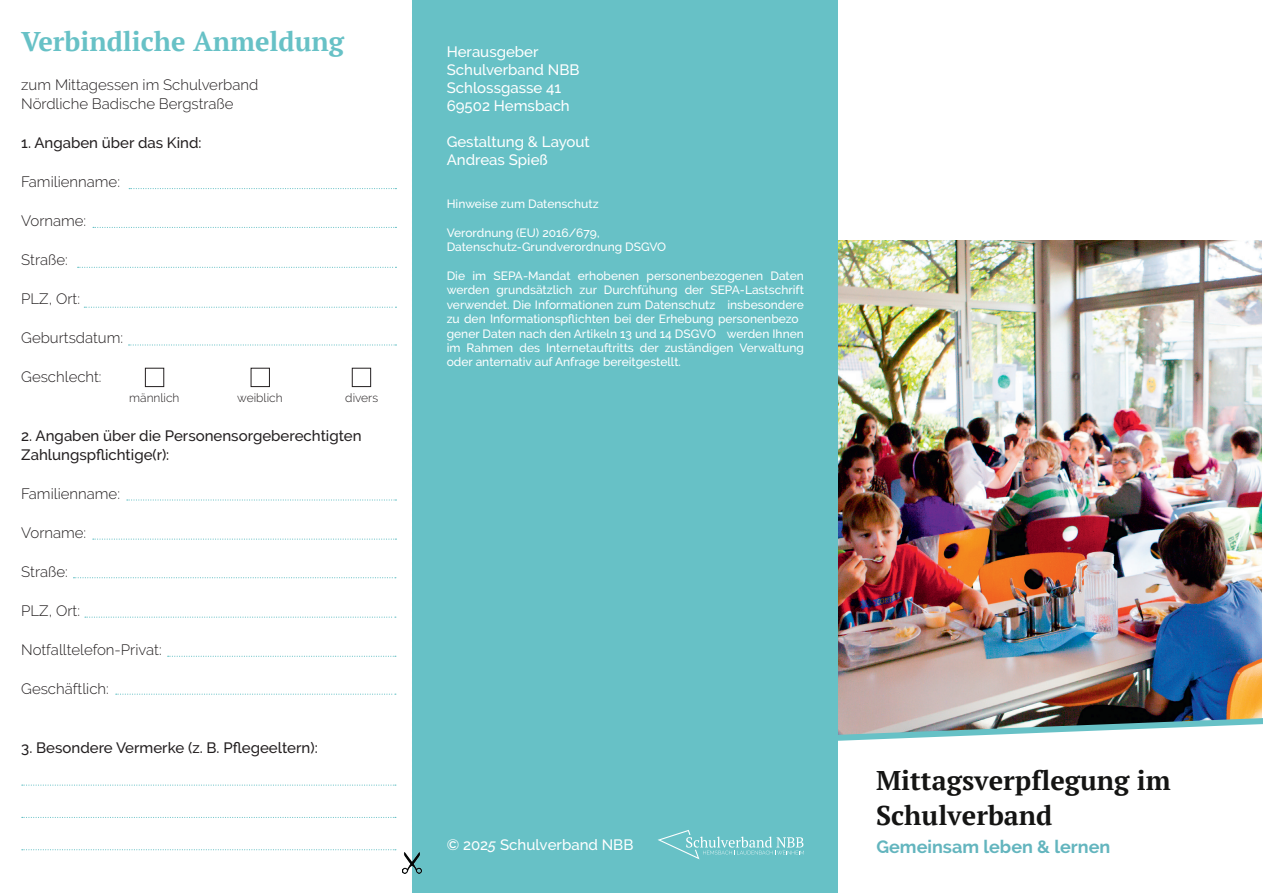
<style>
.page{position:relative;width:1263px;height:893px;background:#fff}
.page>*{position:absolute;margin:0;border:0;box-sizing:border-box;transform-origin:0 0}
.t1{font:700 27px/35.1px "PT Serif";color:#141413}
.t2{font:700 27px "PT Serif";color:#67c1c6}
.t3{font:700 18px "Raleway";color:#63b5be}
.t4{font:300 15px/19.5px "Raleway";color:#231f20}
.t5{font:500 15px "Raleway";color:#231f20}
.t6{font:500 15px/18px "Raleway";color:#fff}
.t7{font:500 12px/14.4px "Raleway";color:#fff}
.t8{font:300 12px "Raleway";color:#231f20}
.s1{font-style:italic}
</style>
<div class="page">
<img style="left:838px;top:241px;width:424px;height:472px">
<div style="left:412px;top:0;width:426px;height:893px;background:#67c1c6"></div>
<svg style="left:168px;top:656px;width:228px;height:1px"></svg>
<svg style="left:116px;top:694px;width:280px;height:1px"></svg>
<svg style="left:85px;top:617px;width:311px;height:1px"></svg>
<svg style="left:22px;top:849px;width:374px;height:1px"></svg>
<svg style="left:22px;top:817px;width:374px;height:1px"></svg>
<svg style="left:22px;top:784px;width:374px;height:2px"></svg>
<svg style="left:73px;top:577px;width:323px;height:1px"></svg>
<svg style="left:93px;top:539px;width:303px;height:1px"></svg>
<svg style="left:127px;top:499px;width:269px;height:2px"></svg>
<svg style="left:129px;top:344px;width:267px;height:2px"></svg>
<svg style="left:84px;top:307px;width:312px;height:1px"></svg>
<svg style="left:78px;top:267px;width:318px;height:1px"></svg>
<svg style="left:93px;top:227px;width:303px;height:1px"></svg>
<svg style="left:129px;top:188px;width:267px;height:1px"></svg>
<div style="left:145px;top:368px;width:19px;height:19px;border:1px solid #231f20"></div>
<div style="left:352px;top:368px;width:19px;height:19px;border:1px solid #231f20"></div>
<div style="left:251px;top:368px;width:19px;height:19px;border:1px solid #231f20"></div>
<img style="left:403px;top:852px;width:18px;height:21px">
<svg style="left:658px;top:830px;width:146px;height:29px"></svg>
<img style="left:838px;top:713px;width:425px;height:28px">
<h1 class="t2" style="left:21px;top:23px;width:324px">Verbindliche Anmeldung</h1>
<p class="t4" style="left:21px;top:74px;width:238px">zum Mittagessen im Schulverband<br>Nördliche Badische Bergstraße</p>
<p class="t5" style="left:21px;top:134px;width:182px">1. Angaben über das Kind:</p>
<p class="t4" style="left:21px;top:172px;width:100px">Familienname:</p>
<p class="t4" style="left:21px;top:211px;width:67px">Vorname:</p>
<p class="t4" style="left:21px;top:250px;width:48px">Straße:</p>
<p class="t4" style="left:21px;top:289px;width:60px">PLZ, Ort:</p>
<p class="t4" style="left:21px;top:328px;width:103px">Geburtsdatum:</p>
<p class="t4" style="left:21px;top:367px;width:82px">Geschlecht:</p>
<p class="t8" style="left:129px;top:390px;width:52px">männlich</p>
<p class="t8" style="left:237px;top:390px;width:47px">weiblich</p>
<p class="t8" style="left:345px;top:390px;width:34px">divers</p>
<p class="t5" style="left:21px;top:427px;width:342px">2. Angaben über die Personensorgeberechtigten</p>
<p class="t5" style="left:21px;top:446px;width:150px">Zahlungspflichtige(r):</p>
<p class="t4" style="left:21px;top:484px;width:100px">Familienname:</p>
<p class="t4" style="left:21px;top:523px;width:67px">Vorname:</p>
<p class="t4" style="left:21px;top:562px;width:48px">Straße:</p>
<p class="t4" style="left:21px;top:601px;width:60px">PLZ, Ort:</p>
<p class="t4" style="left:21px;top:640px;width:142px">Notfalltelefon-Privat:</p>
<p class="t4" style="left:21px;top:679px;width:89px">Geschäftlich:</p>
<p class="t5" style="left:21px;top:739px;width:298px">3. Besondere Vermerke (z. B. Pflegeeltern):</p>
<p class="t6" style="left:447px;top:42px;width:134px">Herausgeber<br>Schulverband NBB<br>Schlossgasse 41<br>69502 Hemsbach</p>
<p class="t6" style="left:447px;top:132px;width:145px">Gestaltung &amp; Layout<br>Andreas Spieß</p>
<p class="t7" style="left:447px;top:197px;width:153px">Hinweise zum Datenschutz</p>
<p class="t7" style="left:447px;top:225px;width:221px">Verordnung (EU) 2016/679,<br>Datenschutz-Grundverordnung DSGVO</p>
<p class="t7" style="left:447px;top:269px;width:359px">Die im SEPA-Mandat erhobenen personenbezogenen Daten werden grundsätzlich zur Durchfühung der SEPA-Lastschrift verwendet. Die Informationen zum Datenschutz insbesondere zu den Informationspflichten bei der Erhebung personenbezo gener Daten nach den Artikeln 13 und 14 DSGVO werden Ihnen im Rahmen des Internetauftritts der zuständigen Verwaltung oder anternativ auf Anfrage bereitgestellt.</p>
<h2 class="t1" style="left:876px;top:762px;width:296px">Mittagsverpflegung im<br>Schulverband</h2>
<p class="t6" style="left:447px;top:835px;width:188px">© 202<span class="s1">5</span> Schulverband NBB</p>
<h3 class="t3" style="left:876px;top:837px;width:236px">Gemeinsam leben &amp; lernen</h3>
</div>
